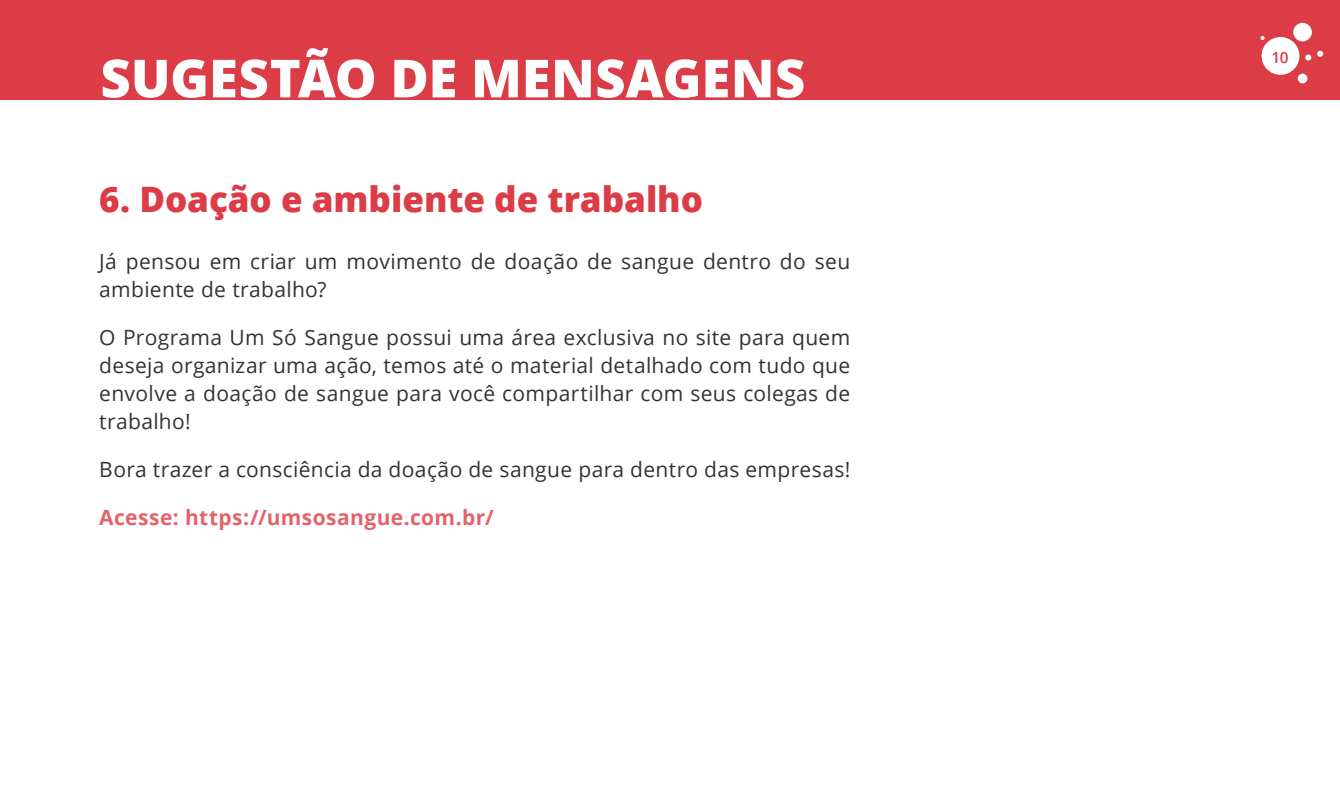
<style>
.page{position:relative;width:1340px;height:794px;background:#fff}
.page>*{position:absolute;margin:0;border:0;box-sizing:border-box;transform-origin:0 0}
.t1{font:800 52.5px "Open Sans";color:#fff}
.t2{font:800 35px "Open Sans";color:#dc3c46}
.t3{font:21px/28px "Open Sans";letter-spacing:.015em;color:#333}
.t4{font:700 21px "Open Sans";letter-spacing:.02em;color:#e3636b}
.t5{font:600 15.4px "Open Sans";color:#dc3c46}
</style>
<div class="page">
<div style="left:0;top:0;width:1339px;height:99px;background:#dc3c46"></div>
<div style="left:1261px;top:37px;width:38px;height:38px;background:#fff;border-radius:50%"></div>
<div style="left:1293px;top:23px;width:18px;height:18px;background:#fff;border-radius:50%"></div>
<div style="left:1297px;top:74px;width:10px;height:9px;background:#fff;border-radius:50%"></div>
<svg style="left:1317px;top:51px;width:6px;height:6px"></svg>
<svg style="left:1305px;top:55px;width:6px;height:6px"></svg>
<svg style="left:1260px;top:36px;width:4px;height:4px"></svg>
<h1 class="t1" style="left:100px;top:38px;width:706px">SUGESTÃO DE MENSAGENS</h1>
<h2 class="t2" style="left:99px;top:172px;width:605px">6. Doação e ambiente de trabalho</h2>
<p class="t3" style="left:99px;top:247px;width:752px">Já pensou em criar um movimento de doação de sangue dentro do seu ambiente de trabalho?</p>
<p class="t3" style="left:99px;top:323px;width:752px;text-align:justify">O Programa Um Só Sangue possui uma área exclusiva no site para quem deseja organizar uma ação, temos até o material detalhado com tudo que envolve a doação de sangue para você compartilhar com seus colegas de trabalho!</p>
<p class="t3" style="left:99px;top:455px;width:752px">Bora trazer a consciência da doação de sangue para dentro das empresas!</p>
<p class="t4" style="left:99px;top:502px;width:396px">Acesse: https://umsosangue.com.br/</p>
<p class="t5" style="left:1271px;top:46px;width:19px">10</p>
</div>
